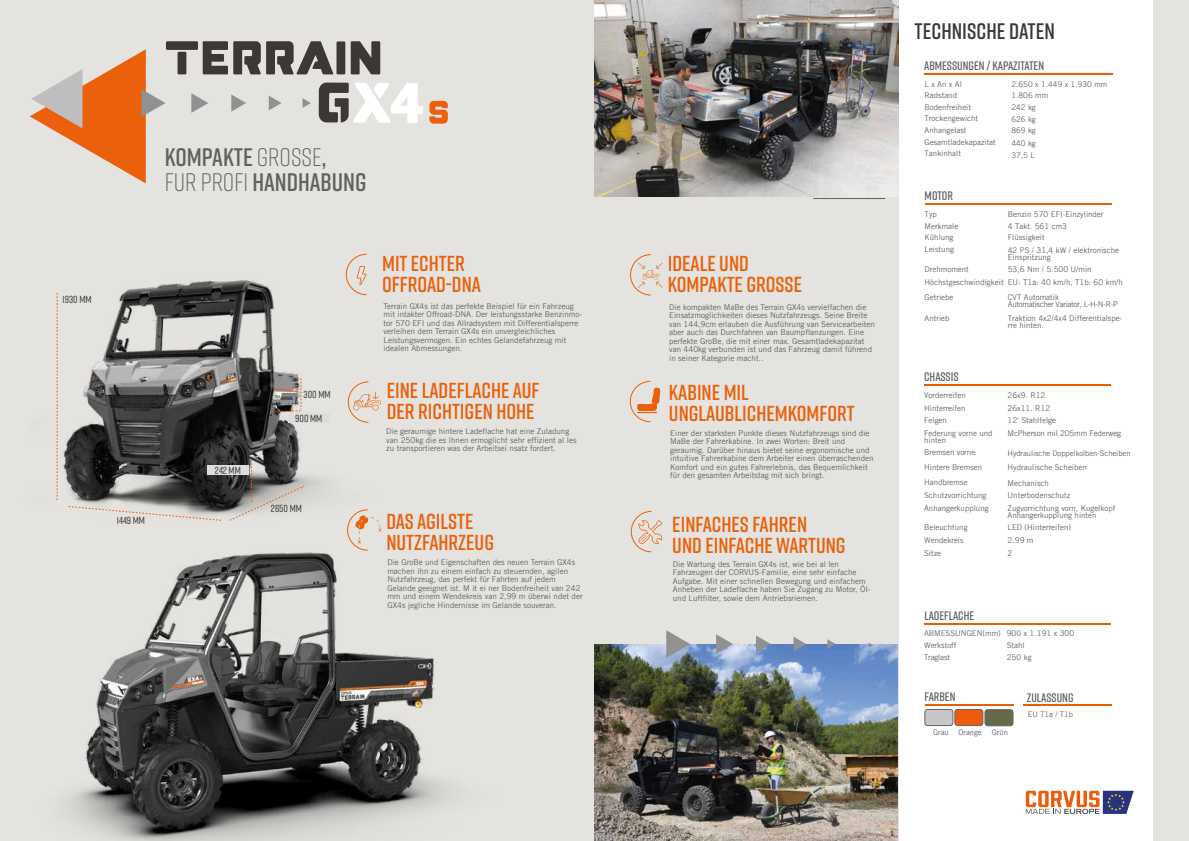
<style>
.page{position:relative;width:1189px;height:841px;background:#fff}
.page>*{position:absolute;margin:0;border:0;box-sizing:border-box;transform-origin:0 0}
.t1{font:600 25.3px/24.6px "Rift";color:#616160}
.t2{font:600 22.4px "Rift";color:#3c3935}
.t3{font:600 21.6px/21.1px "Rift";color:#eb600a}
.t4{font:600 12.3px "Rift";color:#64656b}
.t5{font:500 10.3px "Rift";color:#3c3935}
.t6{font:8px/8.5px "Trade Gothic LT";color:#616160}
.t7{font:8px/8.5px "Trade Gothic LT";color:#636361}
.t8{font:8px/8.5px "Trade Gothic LT";color:#626260}
.t9{font:7.9px/11.6px "Trade Gothic LT";color:#64656b}
.t10{font:7.9px/7px "Trade Gothic LT";letter-spacing:-.04em;color:#64656b}
.t11{font:7.8px/11.6px "Trade Gothic LT";color:#64656b}
.t12{font:7.7px "Trade Gothic LT";letter-spacing:-.01em;color:#64656b}
.s1{font-weight:300}
</style>
<div class="page">
<div style="left:0;top:0;width:1189px;height:840px;background:#e4e3df"></div>
<img style="left:594px;top:0;width:305px;height:196px">
<img style="left:56px;top:272px;width:311px;height:243px">
<svg style="left:67px;top:505px;width:155px;height:16px"></svg>
<div style="left:288px;top:413px;width:41px;height:10px;background:#ddd"></div>
<div style="left:207px;top:465px;width:42px;height:10px;background:#ddd"></div>
<svg style="left:57px;top:293px;width:1px;height:207px"></svg>
<svg style="left:270px;top:378px;width:32px;height:34px"></svg>
<svg style="left:229px;top:459px;width:76px;height:62px"></svg>
<svg style="left:630px;top:380px;width:30px;height:42px"></svg>
<svg style="left:630px;top:510px;width:33px;height:42px"></svg>
<img style="left:594px;top:644px;width:304px;height:195px">
<div style="left:899px;top:0;width:254px;height:840px;background:#fff"></div>
<hr style="left:925px;top:623px;width:186px;height:1px;background:#eb5d0b">
<hr style="left:925px;top:704px;width:88px;height:1px;background:#eb5d0b">
<hr style="left:1023px;top:704px;width:88px;height:1px;background:#eb5d0b">
<hr style="left:925px;top:73px;width:188px;height:1px;background:#eb5d0b">
<hr style="left:925px;top:203px;width:186px;height:1px;background:#eb5d0b">
<hr style="left:925px;top:384px;width:186px;height:2px;background:#eb5d0b">
<div style="left:925px;top:709px;width:28px;height:16px;background:#c6c6c8;border-radius:3px"></div>
<div style="left:925px;top:709px;width:28px;height:16px;border:1px solid #64656b;border-radius:3px"></div>
<div style="left:955px;top:709px;width:28px;height:16px;background:#eb5d0b;border-radius:3px"></div>
<div style="left:955px;top:709px;width:28px;height:16px;border:1px solid #64656b;border-radius:3px"></div>
<div style="left:985px;top:709px;width:28px;height:16px;background:#636949;border-radius:3px"></div>
<div style="left:985px;top:709px;width:28px;height:16px;border:1px solid #64656b;border-radius:3px"></div>
<svg style="left:1026px;top:790px;width:108px;height:23px"></svg>
<svg style="left:429px;top:101px;width:19px;height:23px"></svg>
<svg style="left:30px;top:41px;width:393px;height:142px"></svg>
<svg style="left:794px;top:637px;width:12px;height:14px"></svg>
<svg style="left:827px;top:639px;width:9px;height:9px"></svg>
<svg style="left:756px;top:635px;width:15px;height:17px"></svg>
<svg style="left:869px;top:643px;width:4px;height:4px"></svg>
<svg style="left:716px;top:634px;width:17px;height:19px"></svg>
<svg style="left:666px;top:630px;width:24px;height:27px"></svg>
<img style="left:67px;top:550px;width:385px;height:290px">
<svg style="left:346px;top:253px;width:21px;height:42px"></svg>
<svg style="left:348px;top:381px;width:33px;height:42px"></svg>
<svg style="left:347px;top:509px;width:35px;height:41px"></svg>
<svg style="left:630px;top:254px;width:33px;height:42px"></svg>
<p class="t5" style="left:63px;top:292px;width:31px">1930 MM</p>
<h1 class="t1" style="left:165px;top:144px;width:203px">KOMPAKTE <span class="s1">GROSSE</span>,<br><span class="s1">FUR PROFI</span> HANDHABUNG</h1>
<p class="t5" style="left:117px;top:512px;width:30px">1449 MM</p>
<p class="t5" style="left:215px;top:462px;width:27px">242 MM</p>
<p class="t5" style="left:304px;top:386px;width:29px">300 MM</p>
<p class="t5" style="left:295px;top:410px;width:29px">900 MM</p>
<p class="t5" style="left:271px;top:500px;width:32px">2650 MM</p>
<h3 class="t3" style="left:382px;top:252px;width:100px">MIT ECHTER<br>OFFROAD-DNA</h3>
<p class="t8" style="left:384px;top:301px;width:200px">Terrain GX4s ist das perfekte Beispiel für ein Fahrzeug mit intakter Offroad-DNA. Der leistungsstarke Benzinmo&shy;tor 570 EFI und das Allradsystem mit Differentialsperre verleihen dem Terrain GX4s ein unvergleichliches Leistungsvermogen. Ein echtes Gelandefahrzeug mit idealen Abmessungen.</p>
<h3 class="t3" style="left:387px;top:379px;width:154px">EINE LADEFLACHE AUF<br>DER RICHTIGEN HOHE</h3>
<p class="t7" style="left:386px;top:426px;width:192px">Die geraumige hintere Ladeflache hat eine Zuladung van 250kg die es lhnen ermoglicht sehr effizient al les zu transportieren was der Arbeitsei nsatz fordert.</p>
<h3 class="t3" style="left:386px;top:509px;width:109px">DAS AGILSTE<br>NUTZFAHRZEUG</h3>
<p class="t7" style="left:387px;top:558px;width:197px">Die GroBe und Eigenschaften des neuen Terrain GX4s machen ihn zu einem einfach zu steuernden, agilen Nutzfahrzeug, das perfekt für Fahrten auf jedem Gelande geeignet ist. M it ei ner Bodenfreiheit van 242 mm und einem Wendekreis van 2,99 m überwi ndet der GX4s jegliche Hindernisse im Gelande souveran.</p>
<h3 class="t3" style="left:668px;top:252px;width:136px">IDEALE UND<br>KOMPAKTE GROSSE</h3>
<p class="t6" style="left:669px;top:302px;width:207px">Die kompakten MaBe des Terrain GX4s vervielfachen die Einsatzmoglichkeiten dieses Nutzfahrzeugs. Seine Breite van 144,9cm erlauben die Ausführung van Servicearbeiten aber auch das Durchfahren van Baumpflanzungen. Eine perfekte GroBe, die mit einer max. Gesamtladekapazitat van 440kg verbunden ist und das Fahrzeug damit führend in seiner Kategorie macht..</p>
<h3 class="t3" style="left:669px;top:381px;width:187px">KABINE MIL<br>UNGLAUBLICHEMKOMFORT</h3>
<p class="t6" style="left:670px;top:428px;width:205px">Einer der starksten Punkte dieses Nutzfahrzeugs sind die MaBe der Fahrerkabine. In zwei Worten: Breit und geraumig. Darüber hinaus bietet seine ergonomische und intuitive Fahrerkabine dem Arbeiter einen überraschenden Komfort und ein gutes Fahrerlebnis, das Bequemlichkeit für den gesamten Arbeitstag mit sich bringt.</p>
<h3 class="t3" style="left:672px;top:513px;width:175px">EINFACHES FAHREN<br>UND EINFACHE WARTUNG</h3>
<p class="t6" style="left:673px;top:559px;width:199px">Die Wartung des Terrain GX4s ist, wie bei al len Fahrzeugen der CORVUS-Familie, eine sehr einfache Aufgabe. Mit einer schnellen Bewegung und einfachem Anheben der Ladeflache haben Sie Zugang zu Motor, ÓI&shy;und Luftfilter, sowie dem Antriebsriemen.</p>
<h2 class="t2" style="left:915px;top:15px;width:142px">TECHNISCHE DATEN</h2>
<h3 class="t4" style="left:924px;top:57px;width:122px">ABMESSUNGEN / KAPAZITATEN</h3>
<p class="t9" style="left:925px;top:78px;width:73px">L x An x Al<br>Radstand<br>Bodenfreiheit<br>Trockengewicht<br>Anhangelast<br>Gesamtladekapazitat<br>Tankinhalt</p>
<p class="t11" style="left:1011px;top:78px;width:98px">2.650 x 1.449 x 1.930 mm<br>1.806 mm<br>242 kg<br>626 kg<br>869 kg</p>
<p class="t11" style="left:1011px;top:137px;width:26px">440 kg<br>37,5 L</p>
<h3 class="t4" style="left:925px;top:186px;width:30px">MOTOR</h3>
<p class="t9" style="left:925px;top:208px;width:35px">Typ<br>Merkmale<br>Kühlung<br>Leistung</p>
<p class="t9" style="left:925px;top:263px;width:81px;line-height:12.2px">Drehmoment<br>Höchstgeschwindigkeit</p>
<p class="t9" style="left:925px;top:291px;width:30px">Getriebe</p>
<p class="t9" style="left:925px;top:312px;width:27px">Antrieb</p>
<p class="t9" style="left:1008px;top:208px;width:97px">Benzin 570 EFI-Einzylinder<br>4 Takt. 561 cm3<br>Flüssigkeit</p>
<p class="t9" style="left:1008px;top:247px;width:113px;line-height:7px">42 PS / 31,4 kW / elektronische<br>Einspritzung</p>
<p class="t9" style="left:1008px;top:262px;width:117px;line-height:12.8px">53,6 Nm / 5.500 U/min<br>EU: T1a: 40 km/h, T1b: 60 km/h</p>
<p class="t10" style="left:1008px;top:293px;width:112px">CVT Automatik<br>Automatischer Variator, L-H-N-R-P</p>
<p class="t9" style="left:1008px;top:314px;width:116px;line-height:7px">Traktion 4x2/4x4 Differentialspe&shy;rre hinten.</p>
<h3 class="t4" style="left:924px;top:368px;width:36px">CHASSIS</h3>
<p class="t9" style="left:924px;top:388px;width:70px;line-height:12.6px">Vorderreifen<br>Hinterreifen<br>Felgen<br>Federung vorne und</p>
<p class="t9" style="left:924px;top:433px;width:53px;line-height:12.4px">hinten<br>Bremsen vorne</p>
<p class="t9" style="left:924px;top:460px;width:60px;line-height:14.9px">Hintere Bremsen<br>Handbremse</p>
<p class="t9" style="left:924px;top:488px;width:66px;line-height:12.8px">Schutzvorrichtung<br>Anhangerkupplung</p>
<p class="t9" style="left:924px;top:520px;width:45px;line-height:12.8px">Beleuchtung<br>Wendekreis<br>Sitze</p>
<p class="t9" style="left:1008px;top:389px;width:115px;line-height:12.5px">26x9. R12<br>26x11. R12<br>12' Stahlfelge<br>McPherson mil 205mm Federweg</p>
<p class="t12" style="left:1008px;top:448px;width:125px">Hydraulische Doppelkolben-Scheiben</p>
<p class="t9" style="left:1008px;top:458px;width:81px;line-height:16px">Hydraulische Scheiben<br>Mechanisch</p>
<p class="t9" style="left:1008px;top:489px;width:109px;line-height:12.8px">Unterbodenschutz<br>Zugvorrichtung vorn, Kugelkopf</p>
<p class="t9" style="left:1008px;top:508px;width:90px;line-height:12.8px">Anhangerkupplung hinten<br>LED (Hinterreifen)<br>2.99 m<br>2</p>
<h3 class="t4" style="left:924px;top:607px;width:51px">LAOEFLACHE</h3>
<p class="t9" style="left:924px;top:627px;width:78px">ABMESSUNGEN(mm)<br>Werkstoff<br>Traglast</p>
<h3 class="t4" style="left:925px;top:687px;width:32px">FARBEN</h3>
<h3 class="t4" style="left:1027px;top:688px;width:48px">ZULASSUNG</h3>
<p class="t9" style="left:1007px;top:627px;width:69px">900 x 1.191 x 300<br>Stahl<br>250 kg</p>
<p class="t12" style="left:933px;top:727px;width:17px">Grau</p>
<p class="t12" style="left:958px;top:727px;width:25px">Orange</p>
<p class="t12" style="left:992px;top:727px;width:18px">Grün</p>
<p class="t12" style="left:1028px;top:709px;width:47px">EU T1a / T1b</p>
</div>
